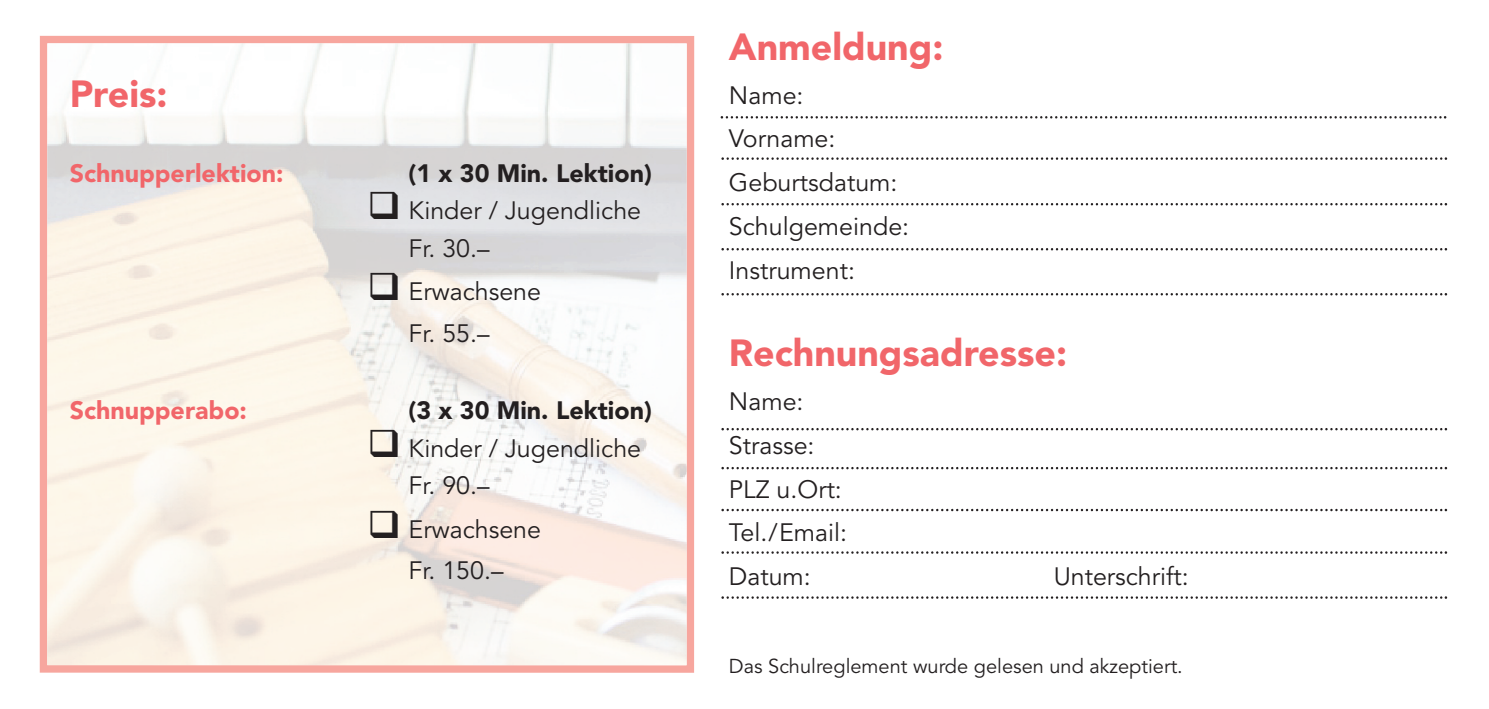
<style>
.page{position:relative;width:1489px;height:709px;background:#fff}
.page>*{position:absolute;margin:0;border:0;box-sizing:border-box;transform-origin:0 0}
.t1{font:900 37.5px "Avenir LT";color:#f1666a}
.t2{font:25px/43.8px "Avenir";color:#231f20}
.t3{font:900 25px "Avenir LT";color:#231f20}
.t4{font:900 25px "Avenir LT";color:#f1666a}
.t5{font:20px "Avenir";color:#231f20}
</style>
<div class="page">
<div style="left:40px;top:36px;width:654px;height:636px;background:#f7a69e"></div>
<img style="left:47px;top:43px;width:639px;height:622px">
<svg style="left:721px;top:157px;width:725px;height:3px"></svg>
<svg style="left:721px;top:203px;width:725px;height:2px"></svg>
<svg style="left:721px;top:248px;width:725px;height:2px"></svg>
<svg style="left:721px;top:293px;width:725px;height:2px"></svg>
<svg style="left:721px;top:428px;width:725px;height:2px"></svg>
<svg style="left:721px;top:467px;width:725px;height:2px"></svg>
<svg style="left:721px;top:509px;width:725px;height:2px"></svg>
<svg style="left:721px;top:551px;width:725px;height:3px"></svg>
<svg style="left:721px;top:596px;width:725px;height:3px"></svg>
<svg style="left:720px;top:116px;width:726px;height:3px"></svg>
<h1 class="t1" style="left:70px;top:78px;width:99px">Preis:</h1>
<p class="t4" style="left:70px;top:163px;width:215px">Schnupperlektion:</p>
<p class="t3" style="left:408px;top:163px;width:245px">(1 x 30 Min. Lektion)</p>
<p class="t2" style="left:408px;top:192px;width:234px;line-height:37.5px;text-indent:-41px">❑ Kinder / Jugendliche<br>Fr. 30.–</p>
<p class="t2" style="left:367px;top:271px;width:175px;line-height:41.5px;text-align:center">❑ Erwachsene<br>Fr. 55.–</p>
<p class="t4" style="left:70px;top:400px;width:179px">Schnupperabo:</p>
<p class="t3" style="left:408px;top:400px;width:245px">(3 x 30 Min. Lektion)</p>
<p class="t2" style="left:408px;top:430px;width:234px;line-height:37.5px;text-indent:-41px">❑ Kinder / Jugendliche<br>Fr. 90.–</p>
<p class="t2" style="left:367px;top:509px;width:175px;line-height:41.5px;text-align:center">❑ Erwachsene<br>Fr. 150.–</p>
<h1 class="t1" style="left:729px;top:31px;width:216px">Anmeldung:</h1>
<p class="t2" style="left:729px;top:74px;width:182px">Name:<br>Vorname:<br>Geburtsdatum:<br>Schulgemeinde:<br>Instrument:</p>
<h1 class="t1" style="left:729px;top:338px;width:339px">Rechnungsadresse:</h1>
<p class="t2" style="left:729px;top:380px;width:120px">Name:<br>Strasse:<br>PLZ u.Ort:<br>Tel./Email:<br>Datum:</p>
<p class="t2" style="left:1053px;top:555px;width:137px">Unterschrift:</p>
<p class="t5" style="left:729px;top:654px;width:455px">Das Schulreglement wurde gelesen und akzeptiert.</p>
</div>
